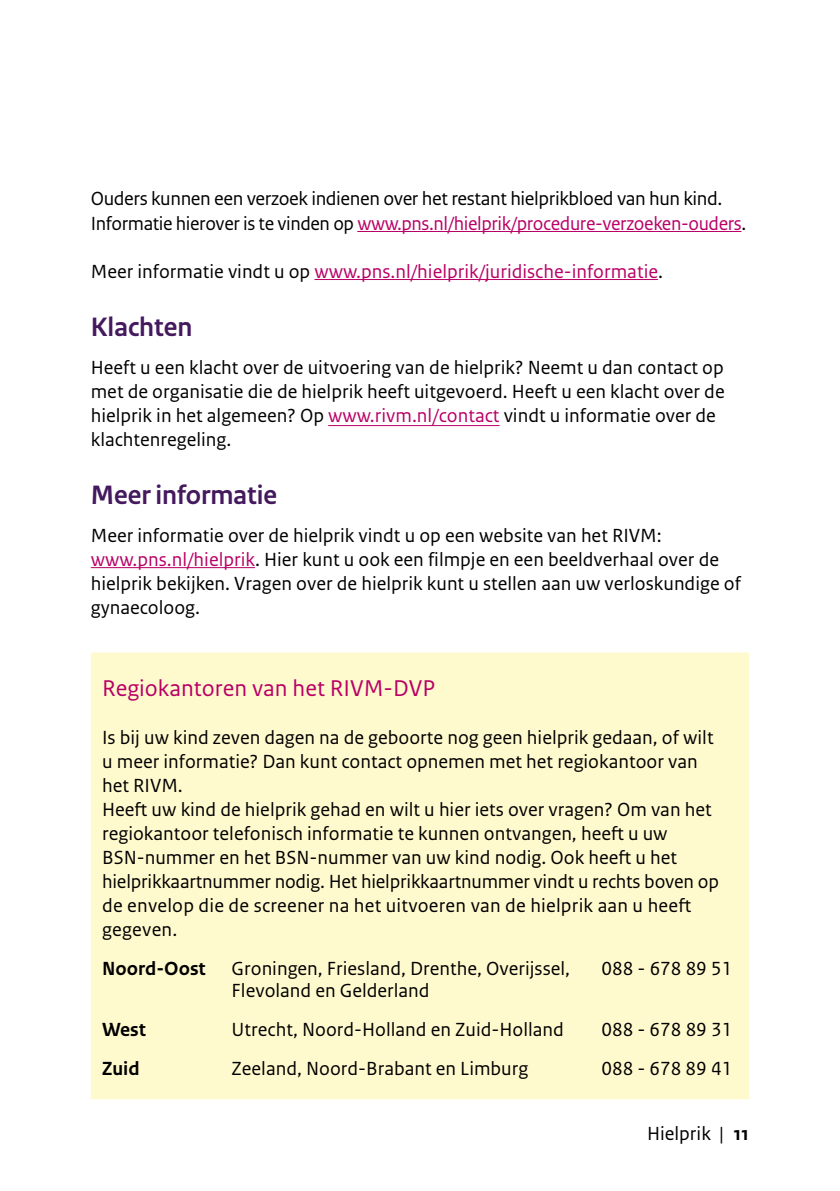
<style>
.page{position:relative;width:840px;height:1191px;background:#fff}
.page>*{position:absolute;margin:0;border:0;box-sizing:border-box;transform-origin:0 0}
.t1{font:700 28px "Rijksoverheid Sans Heading";color:#44195e}
.t2{font:24px "Rijksoverheid Sans Text";color:#b90066}
.t3{font:20px/24px "Rijksoverheid Sans Text";color:#000}
.t4{font:20px/24px "Rijksoverheid Sans Text";letter-spacing:-.02em;color:#000}
.t5{font:20px "Rijksoverheid Sans Text";color:#b90066}
.t6{font:700 20px "Rijksoverheid Sans Text";color:#000}
.s1{color:#b90066}
.s2{color:#000}
.s3{font-weight:700}
</style>
<div class="page">
<hr style="left:357px;top:231px;width:384px;height:1px;background:#b90066">
<hr style="left:314px;top:279px;width:343px;height:1px;background:#b90066">
<hr style="left:328px;top:425px;width:171px;height:1px;background:#b90066">
<hr style="left:91px;top:567px;width:164px;height:1px;background:#b90066">
<div style="left:91px;top:652px;width:657px;height:447px;background:#ffface"></div>
<p class="t4" style="left:91px;top:187px;width:656px">Ouders kunnen een verzoek indienen over het restant hielprikbloed van hun kind.<br>Informatie hierover is te vinden op <span class="s1">www.pns.nl/hielprik/procedure-verzoeken-ouders</span>.</p>
<p class="t5" style="left:91px;top:261px;width:573px"><span class="s2">Meer informatie vindt u op</span> www.pns.nl/hielprik/juridische-informatie<span class="s2">.</span></p>
<h1 class="t1" style="left:91px;top:316px;width:103px">Klachten</h1>
<p class="t3" style="left:91px;top:355px;width:635px">Heeft u een klacht over de uitvoering van de hielprik? Neemt u dan contact op met de organisatie die de hielprik heeft uitgevoerd. Heeft u een klacht over de hielprik in het algemeen? Op <span class="s1">www.rivm.nl/contact</span> vindt u informatie over de klachtenregeling.</p>
<h1 class="t1" style="left:91px;top:484px;width:188px">Meer informatie</h1>
<p class="t3" style="left:91px;top:523px;width:651px">Meer informatie over de hielprik vindt u op een website van het RIVM: <span class="s1">www.pns.nl/hielprik</span>. Hier kunt u ook een filmpje en een beeldverhaal over de hielprik bekijken. Vragen over de hielprik kunt u stellen aan uw verloskundige of gynaecoloog.</p>
<p class="t2" style="left:102px;top:676px;width:334px">Regiokantoren van het RIVM-DVP</p>
<p class="t3" style="left:102px;top:726px;width:618px">Is bij uw kind zeven dagen na de geboorte nog geen hielprik gedaan, of wilt u meer informatie? Dan kunt contact opnemen met het regiokantoor van het RIVM.<br>Heeft uw kind de hielprik gehad en wilt u hier iets over vragen? Om van het regiokantoor telefonisch informatie te kunnen ontvangen, heeft u uw BSN-nummer en het BSN-nummer van uw kind nodig. Ook heeft u het hielprikkaartnummer nodig. Het hielprikkaartnummer vindt u rechts boven op de envelop die de screener na het uitvoeren van de hielprik aan u heeft gegeven.</p>
<p class="t6" style="left:102px;top:961px;width:105px">Noord-Oost</p>
<p class="t3" style="left:231px;top:958px;width:340px;line-height:22px">Groningen, Friesland, Drenthe, Overijssel,<br>Flevoland en Gelderland</p>
<p class="t3" style="left:601px;top:957px;width:132px">088 - 678 89 51</p>
<p class="t6" style="left:102px;top:1022px;width:45px">West</p>
<p class="t3" style="left:231px;top:1017px;width:333px">Utrecht, Noord-Holland en Zuid-Holland</p>
<p class="t3" style="left:601px;top:1017px;width:132px">088 - 678 89 31</p>
<p class="t6" style="left:102px;top:1061px;width:39px">Zuid</p>
<p class="t3" style="left:231px;top:1056px;width:298px">Zeeland, Noord-Brabant en Limburg</p>
<p class="t3" style="left:601px;top:1056px;width:132px">088 - 678 89 41</p>
<p class="t3" style="left:646px;top:1121px;width:104px">Hielprik | <span class="s3">11</span></p>
</div>
